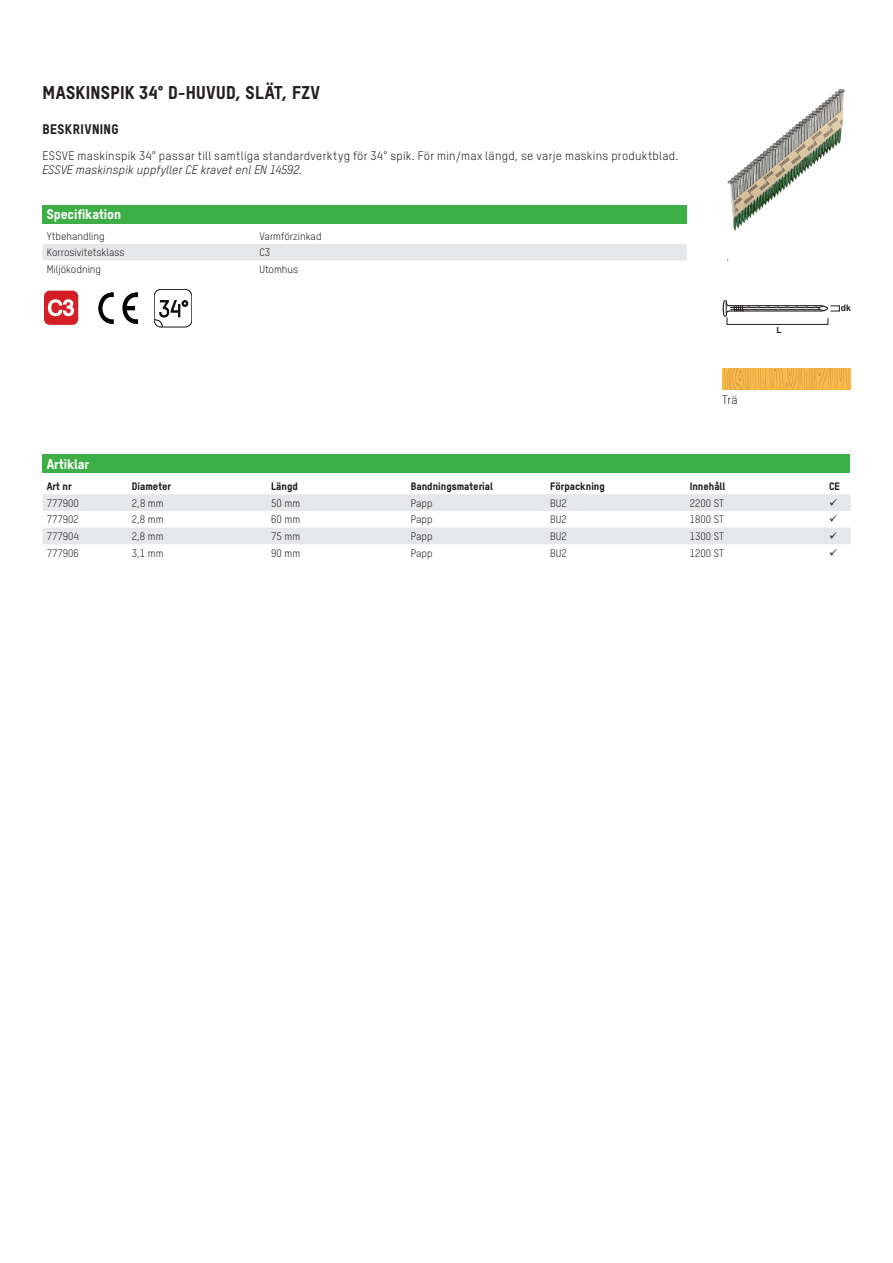
<style>
.page{position:relative;width:893px;height:1263px;background:#fff}
.page>*{position:absolute;margin:0;border:0;box-sizing:border-box;transform-origin:0 0}
.t1{font:300 22.2px "TSTAR";color:#101315}
.t2{font:20.85px "Microsoft Sans Serif";color:#fff}
.t3{font:18px "T Star Pro Heavy";letter-spacing:.015em;color:#231f20}
.t4{font:13.5px "T Star Pro Heavy";color:#fff}
.t5{font:13.5px "T Star Pro Heavy";letter-spacing:.03em;color:#231f20}
.t6{font:12px "T Star Pro Regular";letter-spacing:.025em;color:#231f20}
.t7{font:italic 12px "T Star Pro Regular";letter-spacing:.01em;color:#231f20}
.t8{font:10.5px "T Star Pro Regular";color:#231f20}
.t9{font:10.5px "T Star Pro Heavy";color:#231f20}
.t10{font:700 9px "Arial";color:#231f20;scale:.95 1}
.t11{font:700 8.55px "Arial";color:#231f20}
</style>
<div class="page">
<div style="left:43px;top:205px;width:644px;height:19px;background:#3eae46"></div>
<div style="left:43px;top:244px;width:644px;height:16px;background:#e6e7e9"></div>
<div style="left:43px;top:290px;width:36px;height:36px;background:#d22026;border-radius:6px"></div>
<div style="left:43px;top:289px;width:37px;height:37px;border:1px solid #fff;border-radius:6px"></div>
<img style="left:98px;top:293px;width:39px;height:31px">
<div style="left:154px;top:289px;width:38px;height:38px;border:1px solid #101315;border-radius:7px"></div>
<svg style="left:154px;top:319px;width:9px;height:8px"></svg>
<div style="left:43px;top:454px;width:807px;height:19px;background:#3eae46"></div>
<img style="left:727px;top:89px;width:119px;height:142px">
<svg style="left:722px;top:301px;width:118px;height:24px"></svg>
<div style="left:722px;top:368px;width:128px;height:21px;background:#fcb94b"></div>
<svg style="left:724px;top:368px;width:125px;height:21px"></svg>
<svg style="left:43px;top:494px;width:807px;height:50px"></svg>
<h3 class="t3" style="left:43px;top:79px;width:279px">MASKINSPIK 34° D-HUVUD, SLÄT, FZV</h3>
<p class="t5" style="left:43px;top:119px;width:78px">BESKRIVNING</p>
<p class="t6" style="left:43px;top:147px;width:637px">ESSVE maskinspik 34° passar till samtliga standardverktyg för 34° spik. För min/max längd, se varje maskins produktblad.</p>
<p class="t7" style="left:43px;top:162px;width:261px">ESSVE maskinspik uppfyller CE kravet enl EN 14592.</p>
<p class="t4" style="left:47px;top:204px;width:76px">Specifikation</p>
<p class="t8" style="left:47px;top:229px;width:59px">Ytbehandling</p>
<p class="t8" style="left:259px;top:229px;width:64px">Varmförzinkad</p>
<p class="t8" style="left:47px;top:245px;width:79px">Korrosivitetsklass</p>
<p class="t8" style="left:259px;top:245px;width:12px">C3</p>
<p class="t8" style="left:47px;top:262px;width:56px">Miljökodning</p>
<p class="t8" style="left:259px;top:262px;width:40px">Utomhus</p>
<h2 class="t2" style="left:48px;top:294px;width:28px">C3</h2>
<h1 class="t1" style="left:158px;top:295px;width:32px">34°</h1>
<p class="t6" style="left:722px;top:391px;width:17px">Trä</p>
<p class="t11" style="left:776px;top:324px;width:7px">L</p>
<p class="t10" style="left:841px;top:302px;width:12px">dk</p>
<p class="t4" style="left:47px;top:454px;width:44px">Artiklar</p>
<p class="t9" style="left:47px;top:478px;width:26px">Art nr</p>
<p class="t9" style="left:132px;top:478px;width:41px">Diameter</p>
<p class="t9" style="left:271px;top:478px;width:28px">Längd</p>
<p class="t9" style="left:411px;top:478px;width:84px">Bandningsmaterial</p>
<p class="t9" style="left:550px;top:478px;width:56px">Förpackning</p>
<p class="t9" style="left:690px;top:478px;width:37px">Innehåll</p>
<p class="t9" style="left:829px;top:478px;width:12px">CE</p>
<p class="t8" style="left:47px;top:496px;width:34px">777900</p>
<p class="t8" style="left:132px;top:496px;width:33px">2,8 mm</p>
<p class="t8" style="left:271px;top:496px;width:31px">50 mm</p>
<p class="t8" style="left:411px;top:496px;width:23px">Papp</p>
<p class="t8" style="left:550px;top:496px;width:18px">BU2</p>
<p class="t8" style="left:690px;top:496px;width:36px">2200 ST</p>
<p class="t8" style="left:47px;top:512px;width:34px">777902</p>
<p class="t8" style="left:132px;top:512px;width:33px">2,8 mm</p>
<p class="t8" style="left:271px;top:512px;width:31px">60 mm</p>
<p class="t8" style="left:411px;top:512px;width:23px">Papp</p>
<p class="t8" style="left:550px;top:512px;width:18px">BU2</p>
<p class="t8" style="left:690px;top:512px;width:36px">1800 ST</p>
<p class="t8" style="left:47px;top:529px;width:34px">777904</p>
<p class="t8" style="left:132px;top:529px;width:33px">2,8 mm</p>
<p class="t8" style="left:271px;top:529px;width:31px">75 mm</p>
<p class="t8" style="left:411px;top:529px;width:23px">Papp</p>
<p class="t8" style="left:550px;top:529px;width:18px">BU2</p>
<p class="t8" style="left:690px;top:529px;width:36px">1300 ST</p>
<p class="t8" style="left:47px;top:545px;width:34px">777906</p>
<p class="t8" style="left:132px;top:545px;width:33px">3,1 mm</p>
<p class="t8" style="left:271px;top:545px;width:31px">90 mm</p>
<p class="t8" style="left:411px;top:545px;width:23px">Papp</p>
<p class="t8" style="left:550px;top:545px;width:18px">BU2</p>
<p class="t8" style="left:690px;top:545px;width:36px">1200 ST</p>
</div>
